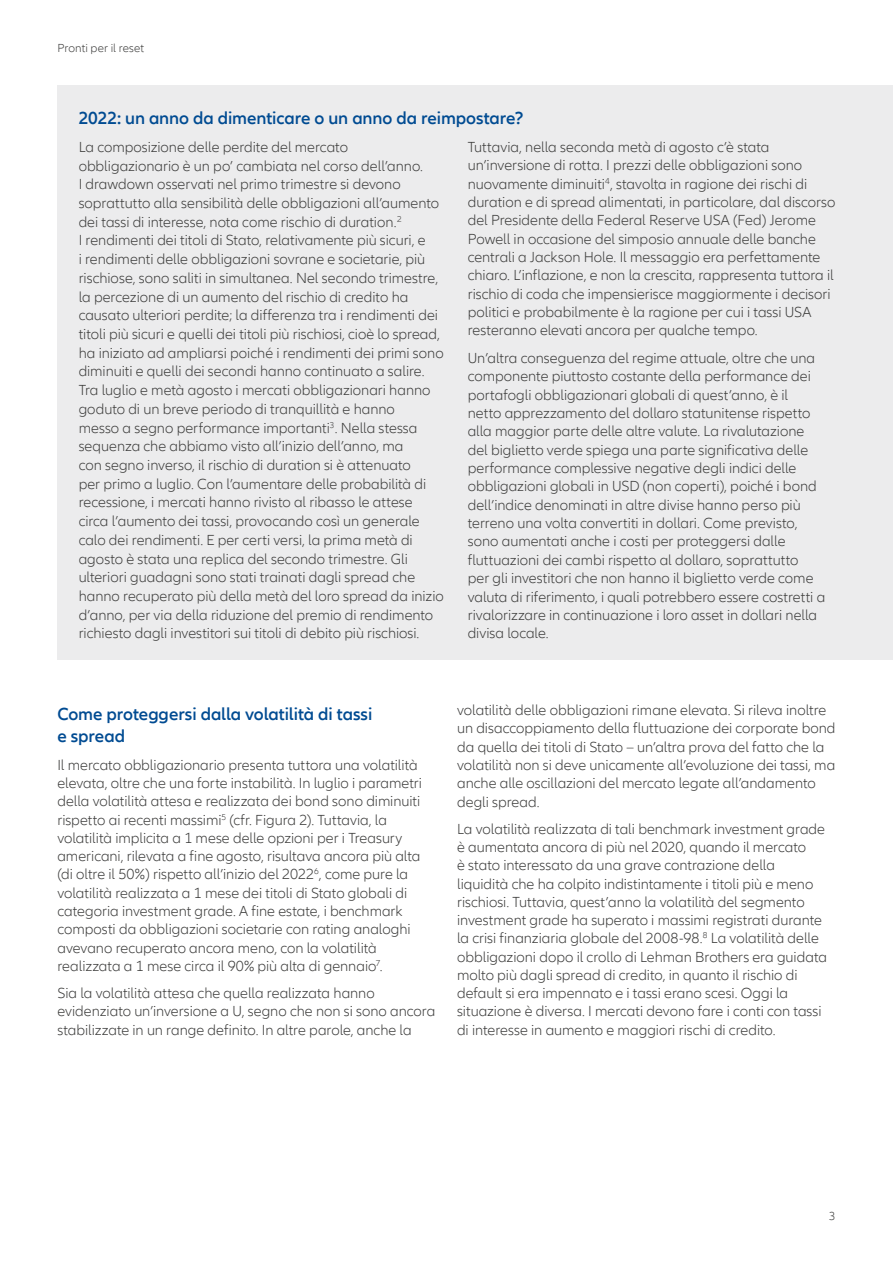
<style>
.page{position:relative;width:893px;height:1263px;background:#fff}
.page>*{position:absolute;margin:0;border:0;box-sizing:border-box;transform-origin:0 0}
.t1{font:600 18px/22.8px "Allianz Neo";letter-spacing:-.005em;color:#004b92}
.t2{font:300 15px/18.3px "Allianz Neo";color:#3b3b3a}
.t3{font:300 12px "Allianz Neo";letter-spacing:.005em;color:#3b3b3a}
</style>
<div class="page">
<div style="left:57px;top:85px;width:836px;height:575px;background:#ececed"></div>
<p class="t3" style="left:57px;top:41px;width:88px">Pronti per il reset</p>
<p class="t1" style="left:79px;top:107px;width:446px">2022: un anno da dimenticare o un anno da reimpostare?</p>
<p class="t2" style="left:79px;top:138px;width:367px;line-height:18.8px">La composizione delle perdite del mercato obbligazionario è un po’ cambiata nel corso dell’anno.<br>I drawdown osservati nel primo trimestre si devono soprattutto alla sensibilità delle obbligazioni all’aumento dei tassi di interesse, nota come rischio di duration.<sup>2<br></sup>I rendimenti dei titoli di Stato, relativamente più sicuri, e<br>i rendimenti delle obbligazioni sovrane e societarie, più rischiose, sono saliti in simultanea. Nel secondo trimestre, la percezione di un aumento del rischio di credito ha causato ulteriori perdite; la differenza tra i rendimenti dei titoli più sicuri e quelli dei titoli più rischiosi, cioè lo spread, ha iniziato ad ampliarsi poiché i rendimenti dei primi sono diminuiti e quelli dei secondi hanno continuato a salire.<br>Tra luglio e metà agosto i mercati obbligazionari hanno goduto di un breve periodo di tranquillità e hanno<br>messo a segno performance importanti<sup>3</sup>. Nella stessa sequenza che abbiamo visto all’inizio dell’anno, ma<br>con segno inverso, il rischio di duration si è attenuato<br>per primo a luglio. Con l’aumentare delle probabilità di recessione, i mercati hanno rivisto al ribasso le attese circa l’aumento dei tassi, provocando così un generale calo dei rendimenti. E per certi versi, la prima metà di agosto è stata una replica del secondo trimestre. Gli ulteriori guadagni sono stati trainati dagli spread che hanno recuperato più della metà del loro spread da inizio d’anno, per via della riduzione del premio di rendimento richiesto dagli investitori sui titoli di debito più rischiosi.</p>
<p class="t2" style="left:468px;top:138px;width:369px">Tuttavia, nella seconda metà di agosto c’è stata un’inversione di rotta. I prezzi delle obbligazioni sono nuovamente diminuiti<sup>4</sup>, stavolta in ragione dei rischi di duration e di spread alimentati, in particolare, dal discorso del Presidente della Federal Reserve USA (Fed) Jerome Powell in occasione del simposio annuale delle banche centrali a Jackson Hole. Il messaggio era perfettamente chiaro. L’inflazione, e non la crescita, rappresenta tuttora il rischio di coda che impensierisce maggiormente i decisori politici e probabilmente è la ragione per cui i tassi USA resteranno elevati ancora per qualche tempo.</p>
<p class="t2" style="left:468px;top:349px;width:359px">Un’altra conseguenza del regime attuale, oltre che una componente piuttosto costante della performance dei portafogli obbligazionari globali di quest’anno, è il netto apprezzamento del dollaro statunitense rispetto alla maggior parte delle altre valute. La rivalutazione del biglietto verde spiega una parte significativa delle performance complessive negative degli indici delle obbligazioni globali in USD (non coperti), poiché i bond dell’indice denominati in altre divise hanno perso più terreno una volta convertiti in dollari. Come previsto, sono aumentati anche i costi per proteggersi dalle fluttuazioni dei cambi rispetto al dollaro, soprattutto<br>per gli investitori che non hanno il biglietto verde come valuta di riferimento, i quali potrebbero essere costretti a rivalorizzare in continuazione i loro asset in dollari nella divisa locale.</p>
<p class="t1" style="left:57px;top:703px;width:316px">Come proteggersi dalla volatilità di tassi e spread</p>
<p class="t2" style="left:57px;top:756px;width:366px">Il mercato obbligazionario presenta tuttora una volatilità elevata, oltre che una forte instabilità. In luglio i parametri della volatilità attesa e realizzata dei bond sono diminuiti rispetto ai recenti massimi<sup>5</sup> (cfr. Figura 2). Tuttavia, la volatilità implicita a 1 mese delle opzioni per i Treasury americani, rilevata a fine agosto, risultava ancora più alta (di oltre il 50%) rispetto all’inizio del 2022<sup>6</sup>, come pure la volatilità realizzata a 1 mese dei titoli di Stato globali di categoria investment grade. A fine estate, i benchmark composti da obbligazioni societarie con rating analoghi avevano recuperato ancora meno, con la volatilità realizzata a 1 mese circa il 90% più alta di gennaio<sup>7</sup>.</p>
<p class="t2" style="left:57px;top:984px;width:379px">Sia la volatilità attesa che quella realizzata hanno evidenziato un’inversione a U, segno che non si sono ancora stabilizzate in un range definito. In altre parole, anche la</p>
<p class="t2" style="left:457px;top:701px;width:380px">volatilità delle obbligazioni rimane elevata. Si rileva inoltre un disaccoppiamento della fluttuazione dei corporate bond da quella dei titoli di Stato – un’altra prova del fatto che la volatilità non si deve unicamente all’evoluzione dei tassi, ma anche alle oscillazioni del mercato legate all’andamento degli spread.</p>
<p class="t2" style="left:457px;top:820px;width:371px">La volatilità realizzata di tali benchmark investment grade è aumentata ancora di più nel 2020, quando il mercato<br>è stato interessato da una grave contrazione della liquidità che ha colpito indistintamente i titoli più e meno rischiosi. Tuttavia, quest’anno la volatilità del segmento investment grade ha superato i massimi registrati durante la crisi finanziaria globale del 2008-98.<sup>8</sup> La volatilità delle obbligazioni dopo il crollo di Lehman Brothers era guidata molto più dagli spread di credito, in quanto il rischio di default si era impennato e i tassi erano scesi. Oggi la situazione è diversa. I mercati devono fare i conti con tassi di interesse in aumento e maggiori rischi di credito.</p>
<p class="t3" style="left:829px;top:1210px;width:8px">3</p>
</div>
